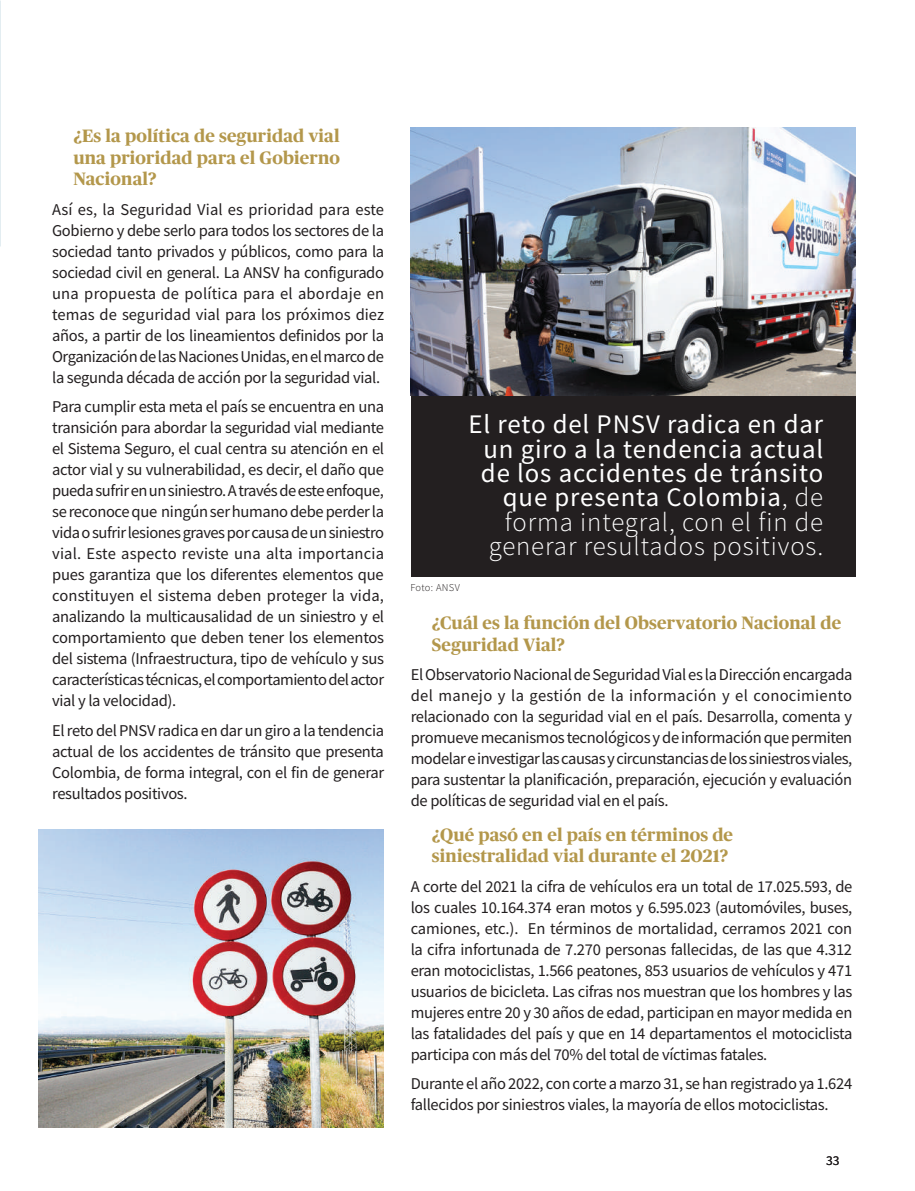
<style>
.page{position:relative;width:915px;height:1191px;background:#fff}
.page>*{position:absolute;margin:0;border:0;box-sizing:border-box;transform-origin:0 0}
.t1{font:26.85px/24.5px "Source Sans Pro";letter-spacing:.035em;color:#fff;text-align:right}
.t2{font:700 18px/21.6px "Publico Headline";letter-spacing:.01em;color:#b3974b}
.t3{font:16.5px/21px "Source Sans Pro";letter-spacing:-.02em;color:#231f20;text-align:justify}
.t4{font:13.5px "Source Sans Pro";color:#231f20}
.t5{font:300 10.5px "Source Sans Pro";letter-spacing:.03em;color:#231f20}
.s1{font-weight:300}
</style>
<div class="page">
<div style="left:410px;top:247px;width:445px;height:329px;background:#231f20"></div>
<svg style="left:0;top:0;width:1px;height:247px"></svg>
<img style="left:38px;top:829px;width:345px;height:298px">
<img style="left:410px;top:128px;width:445px;height:267px">
<p class="t2" style="left:73px;top:124px;width:268px;text-align:justify">¿Es la política de seguridad vial una prioridad para el Gobierno Nacional?</p>
<p class="t3" style="left:52px;top:199px;width:333px">Así es, la Seguridad Vial es prioridad para este Gobierno y debe serlo para todos los sectores de la sociedad tanto privados y públicos, como para la sociedad civil en general. La ANSV ha configurado una propuesta de política para el abordaje en temas de seguridad vial para los próximos diez años, a partir de los lineamientos definidos por la Organización de las Naciones Unidas, en el marco de la segunda década de acción por la seguridad vial.</p>
<p class="t3" style="left:52px;top:396px;width:333px">Para cumplir esta meta el país se encuentra en una transición para abordar la seguridad vial mediante el Sistema Seguro, el cual centra su atención en el actor vial y su vulnerabilidad, es decir, el daño que pueda sufrir en un siniestro. A través de este enfoque, se reconoce que ningún ser humano debe perder la vida o sufrir lesiones graves por causa de un siniestro vial. Este aspecto reviste una alta importancia pues garantiza que los diferentes elementos que constituyen el sistema deben proteger la vida, analizando la multicausalidad de un siniestro y el comportamiento que deben tener los elementos del sistema (Infraestructura, tipo de vehículo y sus características técnicas, el comportamiento del actor vial y la velocidad).</p>
<p class="t3" style="left:52px;top:720px;width:333px">El reto del PNSV radica en dar un giro a la tendencia actual de los accidentes de tránsito que presenta Colombia, de forma integral, con el fin de generar resultados positivos.</p>
<p class="t5" style="left:410px;top:581px;width:51px">Foto: ANSV</p>
<h1 class="t1" style="left:468px;top:412px;width:356px">El reto del PNSV radica en dar un giro a la tendencia actual de los accidentes de tránsito que presenta Colombia<span class="s1">, de forma integral, con el fin de generar resultados positivos.</span></h1>
<p class="t2" style="left:432px;top:611px;width:410px">¿Cuál es la función del Observatorio Nacional de<br>Seguridad Vial?</p>
<p class="t3" style="left:410px;top:664px;width:443px">El Observatorio Nacional de Seguridad Vial es la Dirección encargada del manejo y la gestión de la información y el conocimiento relacionado con la seguridad vial en el país. Desarrolla, comenta y promueve mecanismos tecnológicos y de información que permiten modelar e investigar las causas y circunstancias de los siniestros viales, para sustentar la planificación, preparación, ejecución y evaluación de políticas de seguridad vial en el país.</p>
<p class="t2" style="left:432px;top:822px;width:302px">¿Qué pasó en el país en términos de siniestralidad vial durante el 2021?</p>
<p class="t3" style="left:410px;top:875px;width:443px">A corte del 2021 la cifra de vehículos era un total de 17.025.593, de los cuales 10.164.374 eran motos y 6.595.023 (automóviles, buses, camiones, etc.). En términos de mortalidad, cerramos 2021 con la cifra infortunada de 7.270 personas fallecidas, de las que 4.312 eran motociclistas, 1.566 peatones, 853 usuarios de vehículos y 471 usuarios de bicicleta. Las cifras nos muestran que los hombres y las mujeres entre 20 y 30 años de edad, participan en mayor medida en las fatalidades del país y que en 14 departamentos el motociclista participa con más del 70% del total de víctimas fatales.</p>
<p class="t3" style="left:410px;top:1073px;width:443px">Durante el año 2022, con corte a marzo 31, se han registrado ya 1.624 fallecidos por siniestros viales, la mayoría de ellos motociclistas.</p>
<p class="t4" style="left:825px;top:1151px;width:15px">33</p>
</div>
